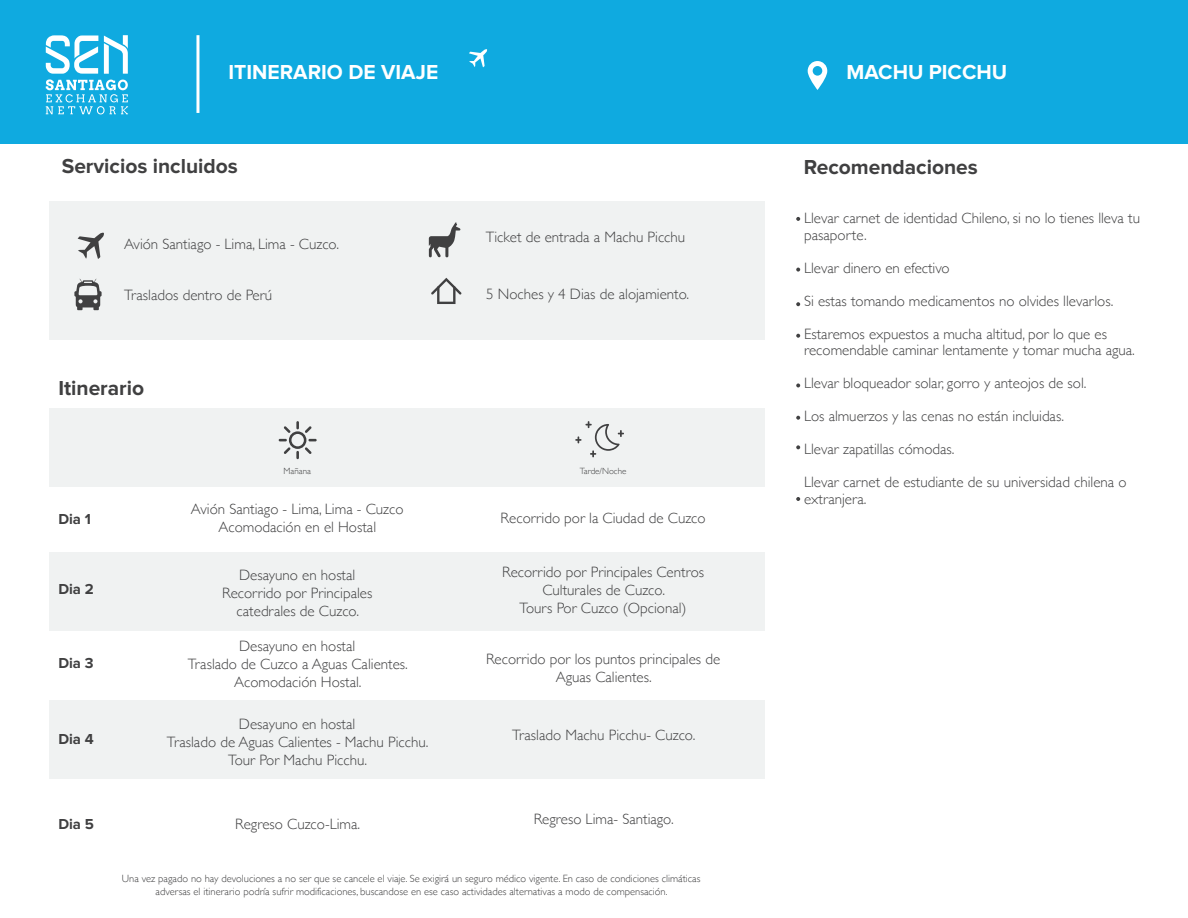
<style>
.page{position:relative;width:1188px;height:918px;background:#fff}
.page>*{position:absolute;margin:0;border:0;box-sizing:border-box;transform-origin:0 0}
.t1{font:700 21px "Proxima Nova";color:#404041}
.t2{font:700 21px "Proxima Nova";color:#fff}
.t3{font:300 15px/18px "Gill Sans";color:#404041;text-align:center}
.t4{font:700 15px "Proxima Nova";color:#404041}
.t5{font:300 10.5px/12.6px "Gill Sans";color:#404041;text-align:center}
.t6{font:300 9px "Gill Sans";color:#404041}
</style>
<div class="page">
<div style="left:0;top:0;width:1188px;height:143px;background:#0faae0"></div>
<svg style="left:46px;top:35px;width:82px;height:79px"></svg>
<div style="left:50px;top:552px;width:715px;height:79px;background:#f0f2f2"></div>
<div style="left:50px;top:408px;width:715px;height:79px;background:#f0f2f2"></div>
<div style="left:50px;top:201px;width:715px;height:138px;background:#f0f2f2"></div>
<div style="left:50px;top:700px;width:715px;height:79px;background:#f0f2f2"></div>
<hr style="left:196px;top:35px;width:3px;height:78px;background:#fff">
<svg style="left:469px;top:49px;width:18px;height:18px"></svg>
<svg style="left:808px;top:61px;width:19px;height:29px"></svg>
<svg style="left:78px;top:232px;width:26px;height:27px"></svg>
<svg style="left:74px;top:279px;width:28px;height:31px"></svg>
<svg style="left:429px;top:222px;width:32px;height:35px"></svg>
<svg style="left:431px;top:278px;width:31px;height:26px"></svg>
<svg style="left:279px;top:421px;width:38px;height:38px"></svg>
<svg style="left:575px;top:421px;width:49px;height:36px"></svg>
<svg style="left:796px;top:217px;width:4px;height:4px"></svg>
<svg style="left:796px;top:302px;width:4px;height:4px"></svg>
<svg style="left:796px;top:383px;width:4px;height:4px"></svg>
<svg style="left:796px;top:497px;width:4px;height:4px"></svg>
<svg style="left:796px;top:268px;width:4px;height:4px"></svg>
<svg style="left:796px;top:334px;width:4px;height:4px"></svg>
<svg style="left:796px;top:416px;width:4px;height:4px"></svg>
<svg style="left:796px;top:445px;width:4px;height:4px"></svg>
<h1 class="t2" style="left:229px;top:60px;width:211px">ITINERARIO DE VIAJE</h1>
<h1 class="t1" style="left:62px;top:154px;width:178px">Servicios incluidos</h1>
<p class="t3" style="left:124px;top:234px;width:217px">Avión Santiago - Lima, Lima - Cuzco.</p>
<p class="t3" style="left:124px;top:285px;width:150px">Traslados dentro de Perú</p>
<h1 class="t1" style="left:58px;top:376px;width:87px">Itinerario</h1>
<p class="t3" style="left:486px;top:228px;width:201px">Ticket de entrada a Machu Picchu</p>
<p class="t3" style="left:486px;top:284px;width:205px">5 Noches y 4 Dias de alojamiento.</p>
<p class="t4" style="left:58px;top:510px;width:34px">Dia 1</p>
<p class="t4" style="left:58px;top:581px;width:37px">Dia 2</p>
<p class="t4" style="left:58px;top:655px;width:37px">Dia 3</p>
<p class="t4" style="left:58px;top:731px;width:37px">Dia 4</p>
<p class="t6" style="left:284px;top:464px;width:29px">Mañana</p>
<p class="t6" style="left:580px;top:464px;width:48px">Tarde/Noche</p>
<p class="t3" style="left:191px;top:499px;width:214px">Avión Santiago - Lima, Lima - Cuzco<br>Acomodación en el Hostal</p>
<p class="t3" style="left:501px;top:508px;width:207px">Recorrido por la Ciudad de Cuzco</p>
<p class="t3" style="left:222px;top:565px;width:152px">Desayuno en hostal<br>Recorrido por Principales catedrales de Cuzco.</p>
<p class="t3" style="left:502px;top:562px;width:204px">Recorrido por Principales Centros<br>Culturales de Cuzco.<br>Tours Por Cuzco (Opcional)</p>
<p class="t3" style="left:188px;top:636px;width:222px">Desayuno en hostal<br>Traslado de Cuzco a Aguas Calientes.<br>Acomodación Hostal.</p>
<p class="t3" style="left:486px;top:649px;width:236px">Recorrido por los puntos principales de<br>Aguas Calientes.</p>
<p class="t3" style="left:167px;top:715px;width:263px">Desayuno en hostal<br>Traslado de Aguas Calientes - Machu Picchu.<br>Tour Por Machu Picchu.</p>
<p class="t3" style="left:512px;top:725px;width:185px">Traslado Machu Picchu- Cuzco.</p>
<p class="t4" style="left:58px;top:815px;width:37px">Dia 5</p>
<p class="t3" style="left:235px;top:814px;width:126px">Regreso Cuzco-Lima.</p>
<p class="t3" style="left:534px;top:810px;width:142px">Regreso Lima- Santiago.</p>
<p class="t5" style="left:122px;top:872px;width:580px">Una vez pagado no hay devoluciones a no ser que se cancele el viaje. Se exigirá un seguro médico vigente. En caso de condiciones climáticas adversas el itinerario podría sufrir modificaciones, buscandose en ese caso actividades alternativas a modo de compensación.</p>
<h1 class="t2" style="left:847px;top:60px;width:162px">MACHU PICCHU</h1>
<h1 class="t1" style="left:804px;top:155px;width:176px">Recomendaciones</h1>
<p class="t3" style="left:804px;top:209px;width:337px;line-height:16.5px;text-align:left">Llevar carnet de identidad Chileno, si no lo tienes lleva tu pasaporte.</p>
<p class="t3" style="left:804px;top:258px;width:147px">Llevar dinero en efectivo</p>
<p class="t3" style="left:804px;top:291px;width:311px">Si estas tomando medicamentos no olvides llevarlos.</p>
<p class="t3" style="left:804px;top:325px;width:332px;line-height:16.5px;text-align:left">Estaremos expuestos a mucha altitud, por lo que es recomendable caminar lentamente y tomar mucha agua.</p>
<p class="t3" style="left:804px;top:374px;width:284px">Llevar bloqueador solar, gorro y anteojos de sol.</p>
<p class="t3" style="left:804px;top:407px;width:261px">Los almuerzos y las cenas no están incluidas.</p>
<p class="t3" style="left:804px;top:440px;width:152px">Llevar zapatillas cómodas.</p>
<p class="t3" style="left:804px;top:473px;width:324px;line-height:16.5px;text-align:left">Llevar carnet de estudiante de su universidad chilena o extranjera.</p>
</div>
